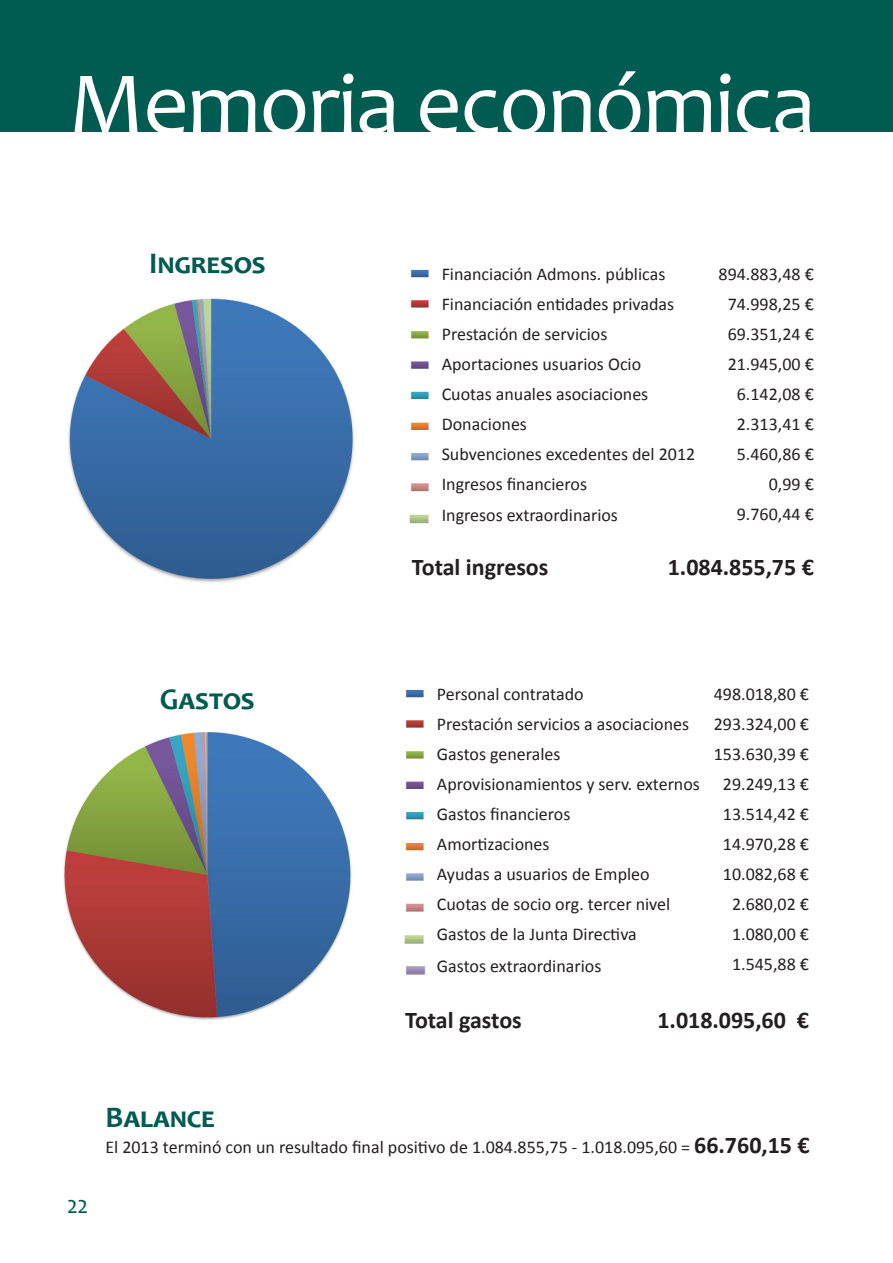
<style>
.page{position:relative;width:893px;height:1263px;background:#fff}
.page>*{position:absolute;margin:0;border:0;box-sizing:border-box;transform-origin:0 0}
.t1{font:90px "Candara";letter-spacing:-.02em;color:#fff}
.t2{font:700 30px "Candara";color:#005b50}
.t3{font:25.5px "Candara";color:#005b50;scale:.9 1}
.t4{font:700 24px "Calibri";color:#231f20}
.t5{font:18px "Calibri";color:#231f20}
.s1{font-weight:700;font-size:24px}
</style>
<div class="page">
<div style="left:0;top:0;width:893px;height:132px;background:#005b50"></div>
<img style="left:68px;top:298px;width:286px;height:285px">
<img style="left:63px;top:732px;width:289px;height:288px">
<img style="left:409px;top:269px;width:20px;height:255px">
<img style="left:404px;top:689px;width:22px;height:286px">
<p class="t1" style="left:68px;top:48px;width:749px">Memoria económica</p>
<p class="t2" style="left:149px;top:244px;width:118px">Ingresos</p>
<p class="t2" style="left:160px;top:680px;width:96px">Gastos</p>
<p class="t5" style="left:442px;top:262px;width:225px">Financiación Admons. públicas</p>
<p class="t5" style="left:442px;top:292px;width:234px">Financiación entidades privadas</p>
<p class="t5" style="left:442px;top:322px;width:167px">Prestación de servicios</p>
<p class="t5" style="left:442px;top:352px;width:201px">Aportaciones usuarios Ocio</p>
<p class="t5" style="left:442px;top:382px;width:208px">Cuotas anuales asociaciones</p>
<p class="t5" style="left:442px;top:412px;width:87px">Donaciones</p>
<p class="t5" style="left:442px;top:442px;width:255px">Subvenciones excedentes del 2012</p>
<p class="t5" style="left:442px;top:472px;width:147px">Ingresos financieros</p>
<p class="t5" style="left:442px;top:504px;width:178px">Ingresos extraordinarios</p>
<p class="t5" style="left:719px;top:262px;width:97px">894.883,48 €</p>
<p class="t5" style="left:728px;top:292px;width:88px">74.998,25 €</p>
<p class="t5" style="left:728px;top:322px;width:88px">69.351,24 €</p>
<p class="t5" style="left:728px;top:352px;width:88px">21.945,00 €</p>
<p class="t5" style="left:737px;top:382px;width:78px">6.142,08 €</p>
<p class="t5" style="left:737px;top:412px;width:78px">2.313,41 €</p>
<p class="t5" style="left:737px;top:442px;width:78px">5.460,86 €</p>
<p class="t5" style="left:769px;top:472px;width:47px">0,99 €</p>
<p class="t5" style="left:737px;top:502px;width:78px">9.760,44 €</p>
<p class="t4" style="left:412px;top:552px;width:138px">Total ingresos</p>
<p class="t4" style="left:668px;top:552px;width:148px">1.084.855,75 €</p>
<p class="t5" style="left:437px;top:683px;width:148px">Personal contratado</p>
<p class="t5" style="left:437px;top:713px;width:254px">Prestación servicios a asociaciones</p>
<p class="t5" style="left:437px;top:743px;width:125px">Gastos generales</p>
<p class="t5" style="left:437px;top:773px;width:264px">Aprovisionamientos y serv. externos</p>
<p class="t5" style="left:437px;top:803px;width:135px">Gastos financieros</p>
<p class="t5" style="left:437px;top:833px;width:114px">Amortizaciones</p>
<p class="t5" style="left:437px;top:863px;width:214px">Ayudas a usuarios de Empleo</p>
<p class="t5" style="left:437px;top:893px;width:235px">Cuotas de socio org. tercer nivel</p>
<p class="t5" style="left:437px;top:923px;width:201px">Gastos de la Junta Directiva</p>
<p class="t5" style="left:437px;top:954px;width:166px">Gastos extraordinarios</p>
<p class="t5" style="left:714px;top:683px;width:97px">498.018,80 €</p>
<p class="t5" style="left:714px;top:713px;width:97px">293.324,00 €</p>
<p class="t5" style="left:714px;top:743px;width:97px">153.630,39 €</p>
<p class="t5" style="left:723px;top:773px;width:88px">29.249,13 €</p>
<p class="t5" style="left:723px;top:803px;width:88px">13.514,42 €</p>
<p class="t5" style="left:723px;top:833px;width:88px">14.970,28 €</p>
<p class="t5" style="left:723px;top:863px;width:88px">10.082,68 €</p>
<p class="t5" style="left:732px;top:893px;width:78px">2.680,02 €</p>
<p class="t5" style="left:732px;top:923px;width:78px">1.080,00 €</p>
<p class="t5" style="left:732px;top:953px;width:78px">1.545,88 €</p>
<p class="t4" style="left:405px;top:1004px;width:118px">Total gastos</p>
<p class="t4" style="left:657px;top:1004px;width:153px">1.018.095,60 €</p>
<p class="t3" style="left:67px;top:1189px;width:25px">22</p>
<p class="t2" style="left:105px;top:1098px;width:111px">Balance</p>
<p class="t5" style="left:105px;top:1135px;width:706px">El 2013 terminó con un resultado final positivo de 1.084.855,75 - 1.018.095,60 = <span class="s1">66.760,15 €</span></p>
</div>
